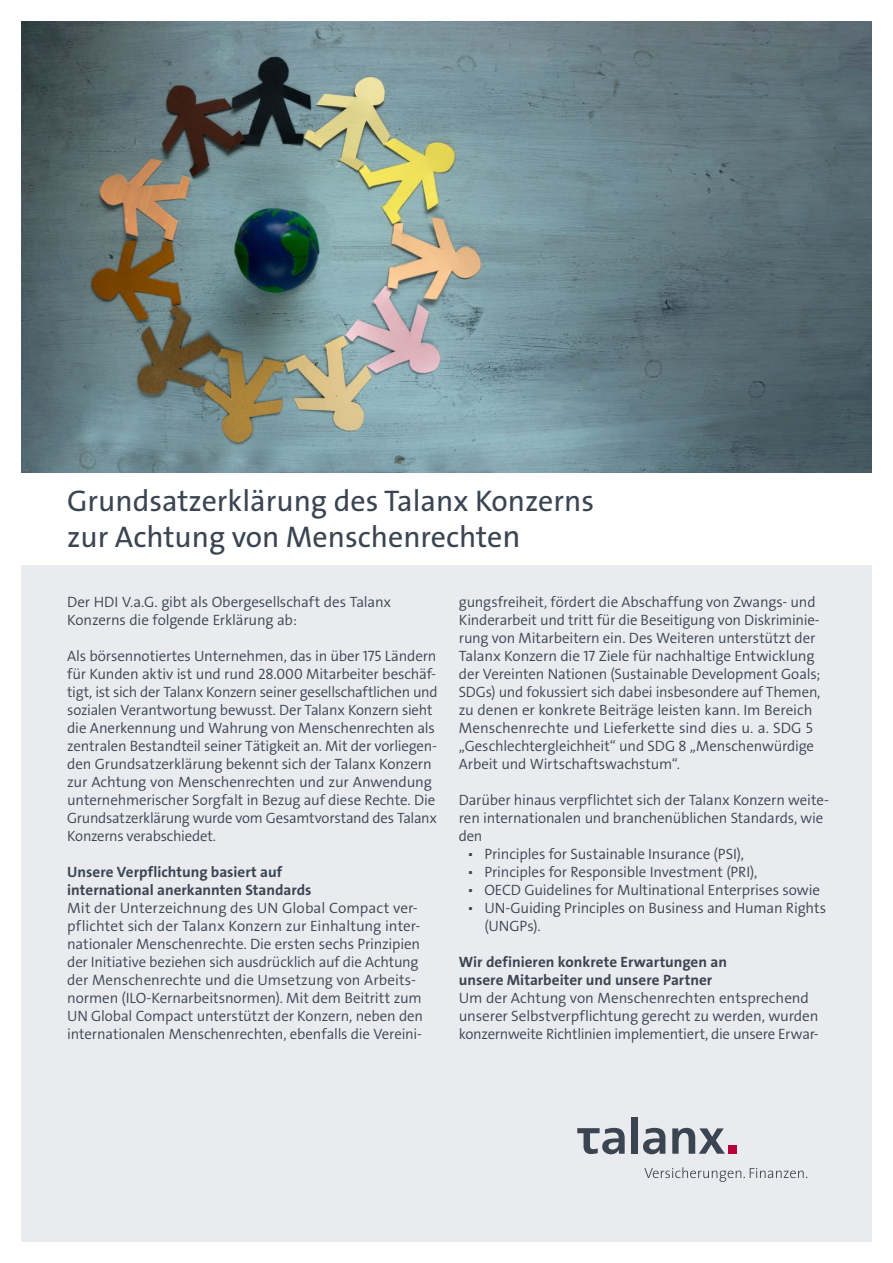
<style>
.page{position:relative;width:893px;height:1263px;background:#fff}
.page>*{position:absolute;margin:0;border:0;box-sizing:border-box;transform-origin:0 0}
.t1{font:30px/36px "The Sans LP5 Plain";color:#3b4552}
.t2{font:15px/18px "The Sans LP4 Se Lig";letter-spacing:-.01em;color:#3b4552}
.t3{font:15px/18px "The Sans LP7 Bld";color:#3b4552}
.s1{font-size:31.5px}
</style>
<div class="page">
<div style="left:21px;top:565px;width:851px;height:677px;background:#e9ebef"></div>
<div style="left:728px;top:1145px;width:9px;height:9px;background:#b90039"></div>
<svg style="left:672px;top:1128px;width:53px;height:26px"></svg>
<svg style="left:643px;top:1128px;width:22px;height:26px"></svg>
<div style="left:631px;top:1117px;width:7px;height:37px;background:#3b4552"></div>
<svg style="left:577px;top:1128px;width:48px;height:26px"></svg>
<svg style="left:644px;top:1167px;width:163px;height:15px"></svg>
<img style="left:21px;top:21px;width:851px;height:451px">
<h1 class="t1" style="left:67px;top:483px;width:528px">Grundsatzerklärung des Talanx Konzerns zur Achtung von Menschenrechte<span class="s1">n</span></h1>
<p class="t2" style="left:67px;top:593px;width:326px">Der HDI V.a.G. gibt als Obergesellschaft des Talanx<br>Konzerns die folgende Erklärung ab:</p>
<p class="t2" style="left:67px;top:647px;width:372px">Als börsennotiertes Unternehmen, das in über 175 Ländern für Kunden aktiv ist und rund 28.000 Mitarbeiter beschäf&shy;tigt, ist sich der Talanx Konzern seiner gesellschaftlichen und sozialen Verantwortung bewusst. Der Talanx Konzern sieht die Anerkennung und Wahrung von Menschenrechten als zentralen Bestandteil seiner Tätigkeit an. Mit der vorliegen&shy;den Grundsatzerklärung bekennt sich der Talanx Konzern zur Achtung von Menschenrechten und zur Anwendung unternehmerischer Sorgfalt in Bezug auf diese Rechte. Die Grundsatzerklärung wurde vom Gesamtvorstand des Talanx Konzerns verabschiedet.</p>
<p class="t3" style="left:67px;top:863px;width:246px">Unsere Verpflichtung basiert auf international anerkannten Standards</p>
<p class="t2" style="left:67px;top:899px;width:357px">Mit der Unterzeichnung des UN Global Compact ver&shy;pflichtet sich der Talanx Konzern zur Einhaltung inter&shy;nationaler Menschenrechte. Die ersten sechs Prinzipien der Initiative beziehen sich ausdrücklich auf die Achtung der Menschenrechte und die Umsetzung von Arbeits&shy;normen (ILO-Kernarbeitsnormen). Mit dem Beitritt zum UN Global Compact unterstützt der Konzern, neben den internationalen Menschenrechten, ebenfalls die Vereini-</p>
<p class="t2" style="left:459px;top:593px;width:363px">gungsfreiheit, fördert die Abschaffung von Zwangs- und Kinderarbeit und tritt für die Beseitigung von Diskriminie&shy;rung von Mitarbeitern ein. Des Weiteren unterstützt der Talanx Konzern die 17 Ziele für nachhaltige Entwicklung der Vereinten Nationen (Sustainable Development Goals; SDGs) und fokussiert sich dabei insbesondere auf Themen, zu denen er konkrete Beiträge leisten kann. Im Bereich Menschenrechte und Lieferkette sind dies u. a. SDG 5 „Geschlechtergleichheit“ und SDG 8 „Menschenwürdige Arbeit und Wirtschaftswachstum“.</p>
<p class="t2" style="left:459px;top:791px;width:372px">Darüber hinaus verpflichtet sich der Talanx Konzern weite&shy;ren internationalen und branchenüblichen Standards, wie den</p>
<p class="t2" style="left:467px;top:845px;width:278px">▪ Principles for Sustainable Insurance (PSI),</p>
<p class="t2" style="left:467px;top:863px;width:291px">▪ Principles for Responsible Investment (PRI),</p>
<p class="t2" style="left:467px;top:881px;width:354px">▪ OECD Guidelines for Multinational Enterprises sowie</p>
<p class="t2" style="left:484px;top:899px;width:343px;text-indent:-17px">▪ UN-Guiding Principles on Business and Human Rights (UNGPs).</p>
<p class="t3" style="left:459px;top:953px;width:270px">Wir definieren konkrete Erwartungen an unsere Mitarbeiter und unsere Partner</p>
<p class="t2" style="left:459px;top:989px;width:361px">Um der Achtung von Menschenrechten entsprechend unserer Selbstverpflichtung gerecht zu werden, wurden konzernweite Richtlinien implementiert, die unsere Erwar-</p>
</div>
